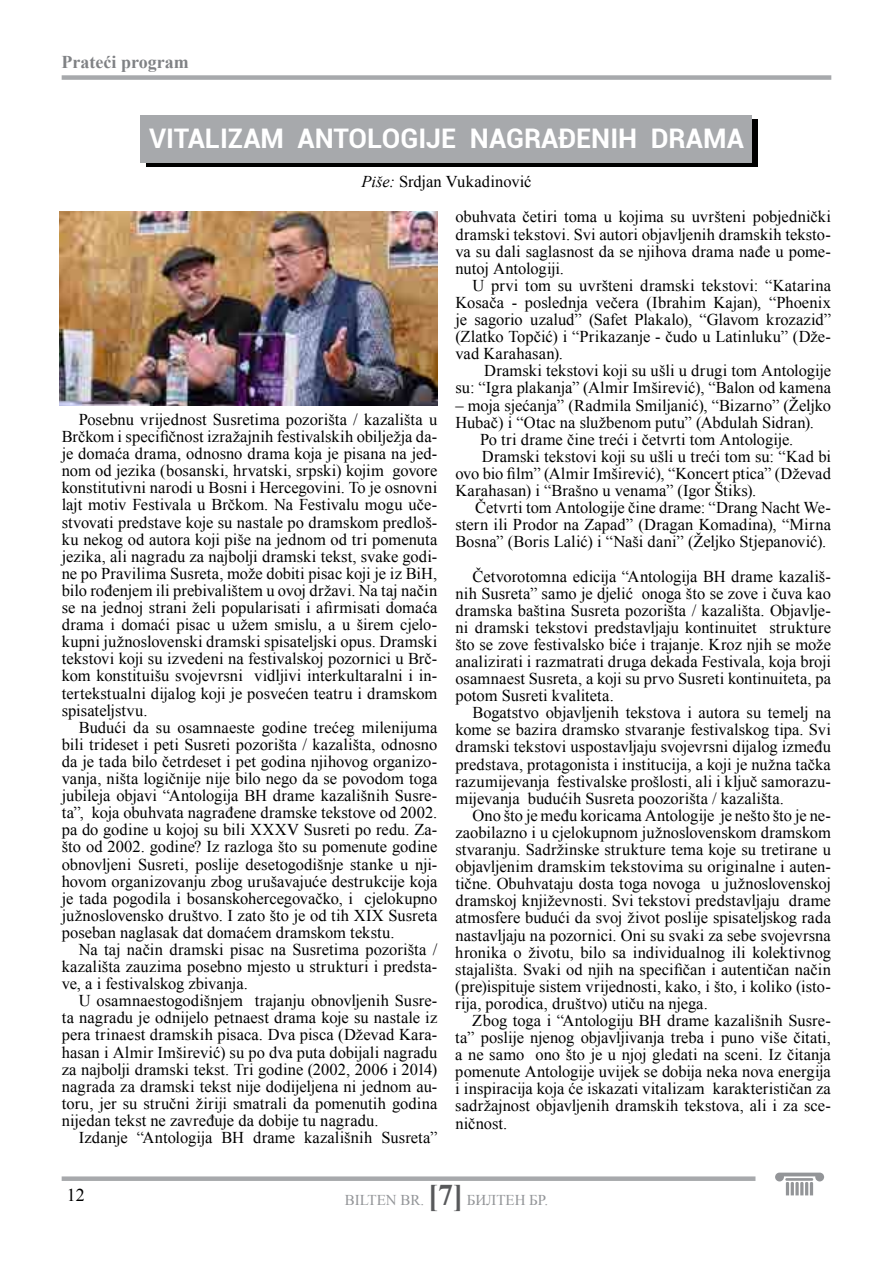
<style>
.page{position:relative;width:893px;height:1263px;background:#fff}
.page>*{position:absolute;margin:0;border:0;box-sizing:border-box;transform-origin:0 0}
.t1{font:700 27px "Roboto";color:#fff}
.t2{font:700 18px "Times New Roman";color:#808285}
.t3{font:18px "Times New Roman";color:#000}
.t4{font:16.5px/17.1px "Times New Roman";letter-spacing:.005em;color:#000;text-align:justify}
.t5{font:15px "Times New Roman";color:#939598}
.s1{font-style:italic}
.s2{font-weight:700;font-size:30px;color:#58595b}
</style>
<div class="page">
<div style="left:62px;top:1176px;width:693px;height:5px;background:#a7a9ac"></div>
<div style="left:62px;top:75px;width:769px;height:5px;background:#a7a9ac"></div>
<svg style="left:775px;top:1172px;width:49px;height:23px"></svg>
<div style="left:146px;top:119px;width:612px;height:48px;background:linear-gradient(to right,#000,#000)"></div>
<div style="left:141px;top:115px;width:611px;height:47px;background:#a7a9ac"></div>
<img style="left:60px;top:211px;width:377px;height:194px">
<p class="t2" style="left:62px;top:49px;width:129px">Prateći program</p>
<h1 class="t1" style="left:149px;top:119px;width:596px">VITALIZAM ANTOLOGIJE NAGRAĐENIH DRAMA</h1>
<p class="t4" style="left:361px;top:172px;width:172px"><span class="s1">Piše:</span> Srdjan Vukadinović</p>
<p class="t4" style="left:62px;top:411px;width:377px;text-indent:17px">Posebnu vrijednost Susretima pozorišta / kazališta u Brčkom i specifičnost izražajnih festivalskih obilježja da&shy;je domaća drama, odnosno drama koja je pisana na jed&shy;nom od jezika (bosanski, hrvatski, srpski) kojim govore konstitutivni narodi u Bosni i Hercegovini. To je osnovni lajt motiv Festivala u Brčkom. Na Festivalu mogu uče&shy;stvovati predstave koje su nastale po dramskom predloš&shy;ku nekog od autora koji piše na jednom od tri pomenuta jezika, ali nagradu za najbolji dramski tekst, svake godi&shy;ne po Pravilima Susreta, može dobiti pisac koji je iz BiH, bilo rođenjem ili prebivalištem u ovoj državi. Na taj način se na jednoj strani želi popularisati i afirmisati domaća drama i domaći pisac u užem smislu, a u širem cjelo&shy;kupni južnoslovenski dramski spisateljski opus. Dramski tekstovi koji su izvedeni na festivalskoj pozornici u Brč&shy;kom konstituišu svojevrsni vidljivi interkultaralni i in&shy;tertekstualni dijalog koji je posvećen teatru i dramskom spisateljstvu.</p>
<p class="t4" style="left:62px;top:718px;width:377px;text-indent:17px">Budući da su osamnaeste godine trećeg milenijuma bili trideset i peti Susreti pozorišta / kazališta, odnosno da je tada bilo četrdeset i pet godina njihovog organizo&shy;vanja, ništa logičnije nije bilo nego da se povodom toga jubileja objavi “Antologija BH drame kazališnih Susre&shy;ta”, koja obuhvata nagrađene dramske tekstove od 2002. pa do godine u kojoj su bili XXXV Susreti po redu. Za&shy;što od 2002. godine? Iz razloga što su pomenute godine obnovljeni Susreti, poslije desetogodišnje stanke u nji&shy;hovom organizovanju zbog urušavajuće destrukcije koja je tada pogodila i bosanskohercegovačko, i cjelokupno južnoslovensko društvo. I zato što je od tih XIX Susreta poseban naglasak dat domaćem dramskom tekstu.</p>
<p class="t4" style="left:62px;top:941px;width:377px;text-indent:17px">Na taj način dramski pisac na Susretima pozorišta / kazališta zauzima posebno mjesto u strukturi i predsta&shy;ve, a i festivalskog zbivanja.</p>
<p class="t4" style="left:62px;top:992px;width:377px;text-indent:17px">U osamnaestogodišnjem trajanju obnovljenih Susre&shy;ta nagradu je odnijelo petnaest drama koje su nastale iz pera trinaest dramskih pisaca. Dva pisca (Dževad Kara&shy;hasan i Almir Imširević) su po dva puta dobijali nagradu za najbolji dramski tekst. Tri godine (2002, 2006 i 2014) nagrada za dramski tekst nije dodijeljena ni jednom au&shy;toru, jer su stručni žiriji smatrali da pomenutih godina nijedan tekst ne zavređuje da dobije tu nagradu.</p>
<p class="t4" style="left:79px;top:1129px;width:360px">Izdanje “Antologija BH drame kazališnih Susreta”</p>
<p class="t4" style="left:455px;top:208px;width:377px">obuhvata četiri toma u kojima su uvršteni pobjednički dramski tekstovi. Svi autori objavljenih dramskih teksto&shy;va su dali saglasnost da se njihova drama nađe u pome&shy;nutoj Antologiji.</p>
<p class="t4" style="left:455px;top:276px;width:377px;text-indent:17px">U prvi tom su uvršteni dramski tekstovi: “Katarina Kosača - poslednja večera (Ibrahim Kajan), “Phoenix je sagorio uzalud” (Safet Plakalo), “Glavom krozazid” (Zlatko Topčić) i “Prikazanje - čudo u Latinluku” (Dže&shy;vad Karahasan).</p>
<p class="t4" style="left:455px;top:362px;width:377px;text-align:right">Dramski tekstovi koji su ušli u drugi tom Antologije<br>su: “Igra plakanja” (Almir Imširević), “Balon od kamena</p>
<p class="t4" style="left:455px;top:396px;width:377px">– moja sjećanja” (Radmila Smiljanić), “Bizarno” (Željko</p>
<p class="t4" style="left:455px;top:413px;width:360px">Hubač) i “Otac na službenom putu” (Abdulah Sidran).</p>
<p class="t4" style="left:480px;top:430px;width:315px">Po tri drame čine treći i četvrti tom Antologije.</p>
<p class="t4" style="left:482px;top:447px;width:351px">Dramski tekstovi koji su ušli u treći tom su: “Kad bi</p>
<p class="t4" style="left:455px;top:465px;width:377px">ovo bio film” (Almir Imširević), “Koncert ptica” (Dževad</p>
<p class="t4" style="left:455px;top:482px;width:302px">Karahasan) i “Brašno u venama” (Igor Štiks).</p>
<p class="t4" style="left:475px;top:499px;width:357px">Četvrti tom Antologije čine drame: “Drang Nacht We-</p>
<p class="t4" style="left:455px;top:516px;width:377px">stern ili Prodor na Zapad” (Dragan Komadina), “Mirna</p>
<p class="t4" style="left:455px;top:533px;width:372px">Bosna” (Boris Lalić) i “Naši dani” (Željko Stjepanović).</p>
<p class="t4" style="left:455px;top:567px;width:377px;text-indent:17px">Četvorotomna edicija “Antologija BH drame kazališ&shy;nih Susreta” samo je djelić onoga što se zove i čuva kao dramska baština Susreta pozorišta / kazališta. Objavlje&shy;ni dramski tekstovi predstavljaju kontinuitet strukture što se zove festivalsko biće i trajanje. Kroz njih se može analizirati i razmatrati druga dekada Festivala, koja broji osamnaest Susreta, a koji su prvo Susreti kontinuiteta, pa potom Susreti kvaliteta.</p>
<p class="t4" style="left:455px;top:704px;width:377px;text-indent:17px">Bogatstvo objavljenih tekstova i autora su temelj na kome se bazira dramsko stvaranje festivalskog tipa. Svi dramski tekstovi uspostavljaju svojevrsni dijalog između predstava, protagonista i institucija, a koji je nužna tačka razumijevanja festivalske prošlosti, ali i ključ samorazu&shy;mijevanja budućih Susreta poozorišta / kazališta.</p>
<p class="t4" style="left:455px;top:806px;width:377px;text-indent:17px">Ono što je među koricama Antologije je nešto što je ne&shy;zaobilazno i u cjelokupnom južnoslovenskom dramskom stvaranju. Sadržinske strukture tema koje su tretirane u objavljenim dramskim tekstovima su originalne i auten&shy;tične. Obuhvataju dosta toga novoga u južnoslovenskoj dramskoj književnosti. Svi tekstovi predstavljaju drame atmosfere budući da svoj život poslije spisateljskog rada nastavljaju na pozornici. Oni su svaki za sebe svojevrsna hronika o životu, bilo sa individualnog ili kolektivnog stajališta. Svaki od njih na specifičan i autentičan način (pre)ispituje sistem vrijednosti, kako, i što, i koliko (isto&shy;rija, porodica, društvo) utiču na njega.</p>
<p class="t4" style="left:455px;top:1012px;width:377px;text-indent:17px">Zbog toga i “Antologiju BH drame kazališnih Susre&shy;ta” poslije njenog objavljivanja treba i puno više čitati, a ne samo ono što je u njoj gledati na sceni. Iz čitanja pomenute Antologije uvijek se dobija neka nova energija i inspiracija koja će iskazati vitalizam karakterističan za sadržajnost objavljenih dramskih tekstova, ali i za sce&shy;ničnost.</p>
<p class="t3" style="left:67px;top:1183px;width:19px">12</p>
<p class="t5" style="left:345px;top:1190px;width:205px">BILTEN BR. <span class="s2">[7]</span> БИЛТЕН БР.</p>
</div>
